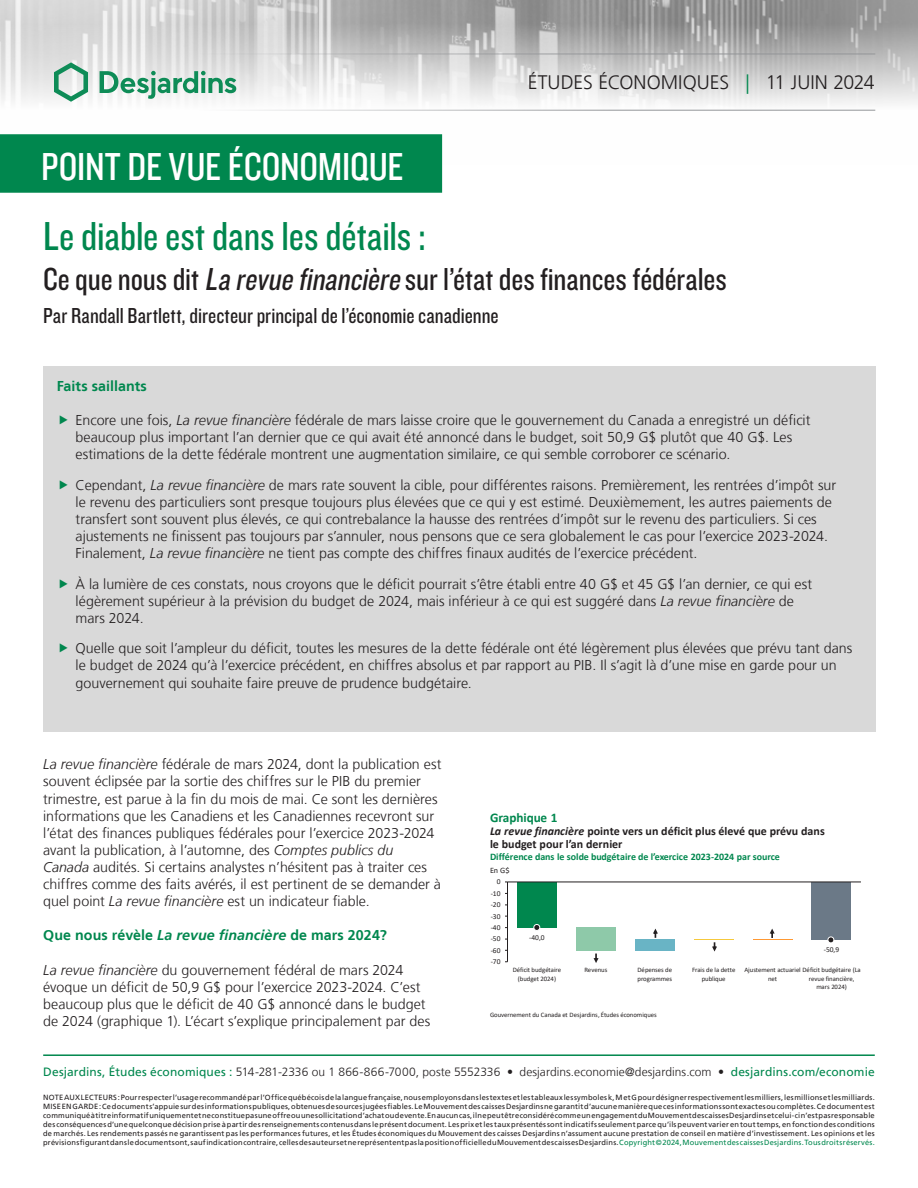
<style>
.page{position:relative;width:918px;height:1188px;background:#fff}
.page>*{position:absolute;margin:0;border:0;box-sizing:border-box;transform-origin:0 0}
.Pub_Titre{font:42px "Knockout 29 Junior Ltweight";letter-spacing:-.005em;color:#00874e}
.t1{font:40.5px "Knockout 29 Junior Ltweight";letter-spacing:-.005em;color:#fff}
.Pub_SousTitre1{font:33px "Knockout 29 Junior Ltweight";color:#231f20}
.Pub_Signature{font:22.5px "Knockout 29 Junior Ltweight";color:#231f20}
.t2{font:300 19.5px "Frutiger LT";color:#231f20}
.t3{font:300 14.25px/17.1px "Frutiger LT";color:#231f20}
.Texte_Titre{font:700 14.25px "Frutiger LT";letter-spacing:.005em;color:#00874e}
.t4{font:700 13.2px "Calibri";letter-spacing:-.01em;color:#00874e}
.t5{font:300 12px "Frutiger LT";letter-spacing:.005em;color:#231f20}
.t6{font:700 12px/13px "Calibri";letter-spacing:.005em;color:#231f20}
.t7{font:700 10.05px "Calibri";letter-spacing:-.005em;color:#00874e}
.t8{font:8.25px "Calibri";color:#231f20}
.t9{font:7.5px/9px "Frutiger LT";letter-spacing:.025em;color:#231f20;text-align:justify}
.t10{font:7.5px "Calibri";letter-spacing:-.01em;color:#231f20}
.t11{font:6.75px/8.1px "Calibri";letter-spacing:-.005em;color:#231f20;text-align:center}
.s1{color:#00874e}
.s2{font-style:italic}
.s3{font-weight:400;color:#00874e}
</style>
<div class="page">
<img style="left:0;top:0;width:918px;height:164px">
<hr style="left:43px;top:54px;width:832px;height:1px;background:#939598">
<hr style="left:43px;top:110px;width:832px;height:1px;background:#939598">
<svg style="left:54px;top:62px;width:34px;height:40px"></svg>
<svg style="left:100px;top:71px;width:136px;height:28px"></svg>
<div style="left:0;top:135px;width:441px;height:57px;background:#00874e"></div>
<div style="left:0;top:134px;width:442px;height:59px;border:2px solid #00874e"></div>
<hr style="left:43px;top:1054px;width:832px;height:2px;background:#00874e">
<div style="left:43px;top:366px;width:832px;height:366px;background:#d9d9d9"></div>
<div style="left:812px;top:882px;width:39px;height:45px;background:#6b7987"></div>
<div style="left:517px;top:882px;width:40px;height:45px;background:#00874e"></div>
<div style="left:812px;top:927px;width:39px;height:12px;background:#6b7987"></div>
<div style="left:576px;top:927px;width:39px;height:12px;background:#8ec9a9"></div>
<hr style="left:576px;top:939px;width:39px;height:1px;background:#8ec9a9">
<hr style="left:694px;top:939px;width:39px;height:1px;background:#f6c93c">
<hr style="left:812px;top:939px;width:39px;height:1px;background:#6b7987">
<hr style="left:635px;top:939px;width:39px;height:1px;background:#69b4c5">
<hr style="left:753px;top:940px;width:39px;height:1px;background:#f93">
<div style="left:576px;top:940px;width:39px;height:10px;background:#8ec9a9"></div>
<div style="left:635px;top:940px;width:39px;height:10px;background:#69b4c5"></div>
<hr style="left:507px;top:882px;width:1px;height:80px;background:#231f20">
<hr style="left:508px;top:882px;width:353px;height:1px;background:#231f20">
<div style="left:534px;top:924px;width:6px;height:7px;border:1px solid #fff;border-radius:50%"></div>
<svg style="left:828px;top:937px;width:6px;height:6px"></svg>
<svg style="left:653px;top:929px;width:5px;height:9px"></svg>
<svg style="left:594px;top:954px;width:5px;height:9px"></svg>
<svg style="left:770px;top:929px;width:5px;height:9px"></svg>
<svg style="left:712px;top:942px;width:5px;height:10px"></svg>
<h2 class="t1" style="left:41px;top:140px;width:364px">POINT DE VUE ÉCONOMIQUE</h2>
<p class="t2" style="left:528px;top:72px;width:348px">ÉTUDES ÉCONOMIQUES <span class="s1">|</span> 11 JUIN 2024</p>
<p class="Pub_Titre" style="left:43px;top:209px;width:385px">Le diable est dans les détails :</p>
<p class="Pub_SousTitre1" style="left:43px;top:257px;width:685px">Ce que nous dit <span class="s2">Larevuefinancière</span>sur l’état des finances fédérales</p>
<p class="Pub_Signature" style="left:43px;top:301px;width:457px">Par Randall Bartlett, directeur principal de l’économie canadienne</p>
<p class="Texte_Titre" style="left:57px;top:377px;width:92px">Faits saillants</p>
<p class="t3" style="left:76px;top:411px;width:736px">Encore une fois, <span class="s2">La revue financière</span> fédérale de mars laisse croire que le gouvernement du Canada a enregistré un déficit beaucoup plus important l’an dernier que ce qui avait été annoncé dans le budget, soit 50,9 G$ plutôt que 40 G$. Les estimations de la dette fédérale montrent une augmentation similaire, ce qui semble corroborer ce scénario.</p>
<p class="t3" style="left:76px;top:476px;width:762px">Cependant, <span class="s2">La revue financière</span> de mars rate souvent la cible, pour différentes raisons. Premièrement, les rentrées d’impôt sur le revenu des particuliers sont presque toujours plus élevées que ce qui y est estimé. Deuxièmement, les autres paiements de transfert sont souvent plus élevés, ce qui contrebalance la hausse des rentrées d’impôt sur le revenu des particuliers. Si ces ajustements ne finissent pas toujours par s’annuler, nous pensons que ce sera globalement le cas pour l’exercice 2023‑2024.<br>Finalement, <span class="s2">La revue financière</span> ne tient pas compte des chiffres finaux audités de l’exercice précédent.</p>
<p class="t3" style="left:76px;top:575px;width:738px">À la lumière de ces constats, nous croyons que le déficit pourrait s’être établi entre 40 G$ et 45 G$ l’an dernier, ce qui est légèrement supérieur à la prévision du budget de 2024, mais inférieur à ce qui est suggéré dans <span class="s2">La revue financière</span> de mars 2024.</p>
<p class="t3" style="left:76px;top:640px;width:778px">Quelle que soit l’ampleur du déficit, toutes les mesures de la dette fédérale ont été légèrement plus élevées que prévu tant dans le budget de 2024 qu’à l’exercice précédent, en chiffres absolus et par rapport au PIB. Il s’agit là d’une mise en garde pour un gouvernement qui souhaite faire preuve de prudence budgétaire.</p>
<p class="t3" style="left:43px;top:756px;width:400px"><span class="s2">La revue financière</span> fédérale de mars 2024, dont la publication est souvent éclipsée par la sortie des chiffres sur le PIB du premier trimestre, est parue à la fin du mois de mai. Ce sont les dernières informations que les Canadiens et les Canadiennes recevront sur l’état des finances publiques fédérales pour l’exercice 2023‑2024 avant la publication, à l’automne, des <span class="s2">Comptes publics du Canada</span> audités. Si certains analystes n’hésitent pas à traiter ces chiffres comme des faits avérés, il est pertinent de se demander à quel point <span class="s2">La revue financière</span> est un indicateur fiable.</p>
<p class="Texte_Titre" style="left:43px;top:927px;width:345px">Que nous révèle <span class="s2">La revue financière</span> de mars 2024?</p>
<p class="t3" style="left:43px;top:961px;width:389px"><span class="s2">La revue financière</span> du gouvernement fédéral de mars 2024 évoque un déficit de 50,9 G$ pour l’exercice 2023‑2024. C’est beaucoup plus que le déficit de 40 G$ annoncé dans le budget de 2024 (graphique 1). L’écart s’explique principalement par des</p>
<p class="t4" style="left:490px;top:808px;width:69px">Graphique 1</p>
<p class="t6" style="left:490px;top:824px;width:336px"><span class="s2">La revue financière</span> pointe vers un déficit plus élevé que prévu dans le budget pour l’an dernier</p>
<p class="t7" style="left:490px;top:850px;width:291px">Différence dans le solde budgétaire de l’exercice 2023-2024 par source</p>
<p class="t8" style="left:490px;top:864px;width:21px">En G$</p>
<p class="t10" style="left:497px;top:877px;width:5px">0</p>
<p class="t10" style="left:491px;top:888px;width:11px">-10</p>
<p class="t10" style="left:491px;top:899px;width:11px">-20</p>
<p class="t10" style="left:491px;top:911px;width:11px">-30</p>
<p class="t10" style="left:491px;top:922px;width:11px">-40</p>
<p class="t10" style="left:491px;top:934px;width:11px">-50</p>
<p class="t10" style="left:491px;top:945px;width:11px">-60</p>
<p class="t10" style="left:491px;top:957px;width:11px">-70</p>
<p class="t10" style="left:529px;top:932px;width:17px">-40,0</p>
<p class="t10" style="left:824px;top:945px;width:17px">-50,9</p>
<p class="t11" style="left:513px;top:966px;width:50px">Déficit budgétaire (budget 2024)</p>
<p class="t11" style="left:584px;top:966px;width:24px">Revenus</p>
<p class="t11" style="left:638px;top:966px;width:36px;text-align:left">Dépenses de programmes</p>
<p class="t11" style="left:692px;top:966px;width:45px">Frais de la dette publique</p>
<p class="t11" style="left:768px;top:966px;width:94px;text-align:left;text-indent:-24px">Ajustement actuariel Déficit budgétaire (La net</p>
<p class="t11" style="left:809px;top:974px;width:47px">revue financière, mars 2024)</p>
<p class="t11" style="left:490px;top:1011px;width:168px">Gouvernement du Canada et Desjardins, Études économiques</p>
<p class="t5" style="left:43px;top:1065px;width:833px"><span class="s3">Desjardins, Études économiques :</span> 514‑281‑2336 ou 1 866‑866‑7000, poste 5552336 • desjardins.economie@desjardins.com • <span class="s3">desjardins.com/economie</span></p>
<p class="t9" style="left:43px;top:1093px;width:833px">NOTE AUX LECTEURS: Pour respecter l’usage recommandé par l’Office québécois de la langue française, nous employons dans les textes et les tableaux les symboles k, M et G pour désigner respectivement les milliers, les millions et les milliards.<br>MISE EN GARDE: Ce document s’appuie sur des informations publiques, obtenues de sources jugées fiables. Le Mouvement des caisses Desjardins ne garantit d’aucune manière que ces informations sont exactes ou complètes. Ce document est communiqué à titre informatif uniquement et ne constitue pas une offre ou une sollicitation d’achat ou de vente. En aucun cas, il ne peut être considéré comme un engagement du Mouvement des caisses Desjardins et celui-ci n’est pas responsable des conséquences d’une quelconque décision prise à partir des renseignements contenus dans le présent document. Les prix et les taux présentés sont indicatifs seulement parce qu’ils peuvent varier en tout temps, en fonction des conditions de marchés. Les rendements passés ne garantissent pas les performances futures, et les Études économiques du Mouvement des caisses Desjardins n’assument aucune prestation de conseil en matière d’investissement. Les opinions et les prévisions figurant dans le document sont, sauf indication contraire, celles des auteurs et ne représentent pas la position officielle du Mouvement des caisses Desjardins. <span class="s1">Copyright©2024, Mouvement des caisses Desjardins. Tous droits réservés.</span></p>
</div>
